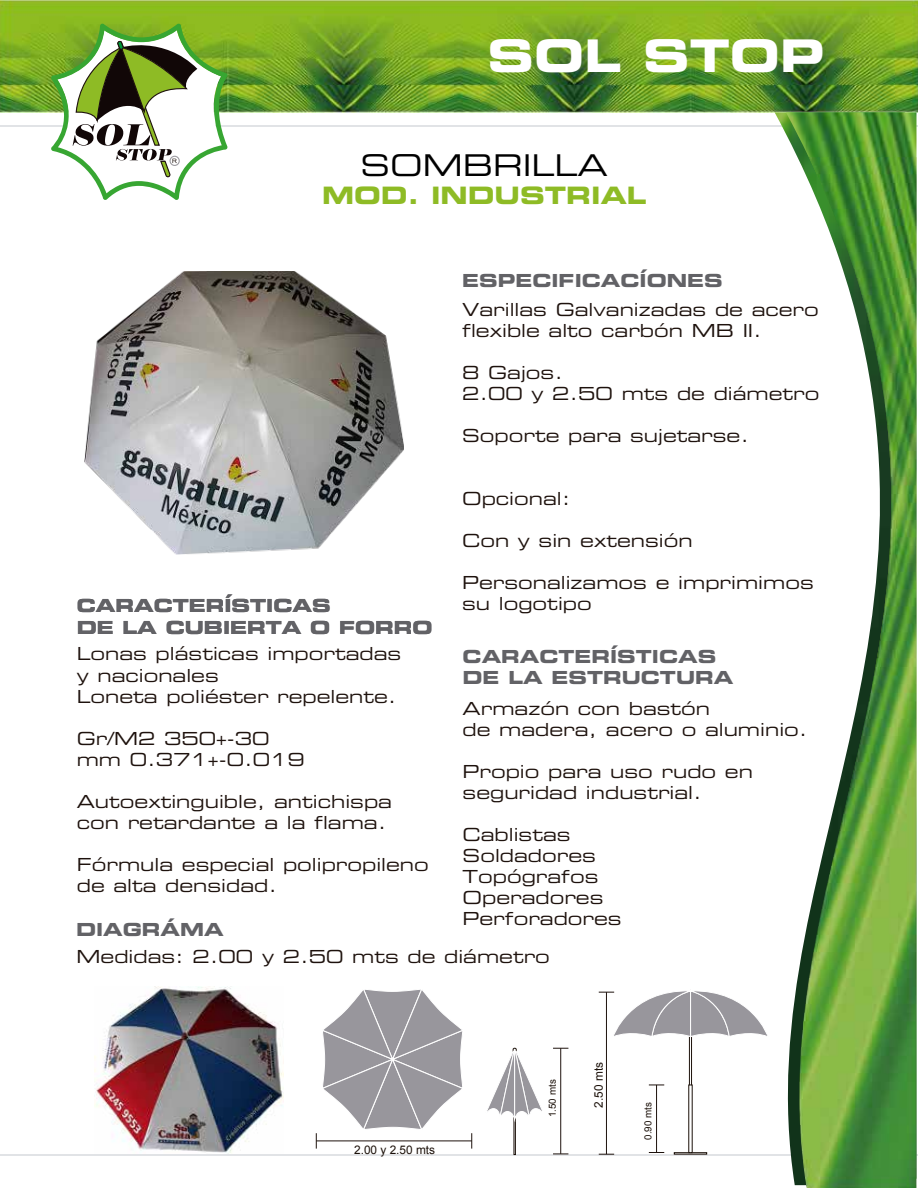
<style>
.page{position:relative;width:918px;height:1188px;background:#fff}
.page>*{position:absolute;margin:0;border:0;box-sizing:border-box;transform-origin:0 0}
.t1{font:45px "Eurostile Bold Extended Two";color:#fff}
.t2{font:30px "Eurostile Extended Two";color:#000}
.t3{font:24px "Eurostile Bold Extended Two";color:#8ebb25}
.t4{font:18px/21px "Eurostile Extended Two";color:#1e120d}
.t5{font:18px/21.6px "Eurostile Bold Extended Two";color:#626266}
.t6{font:11.85px "Arial";color:#1d120b}
.t7{font:9.75px "Arial";color:#1d120b}
</style>
<div class="page">
<img style="left:0;top:0;width:918px;height:112px">
<img style="left:85px;top:271px;width:318px;height:283px">
<hr style="left:0;top:125px;width:918px;height:2px;background:#d8dade">
<hr style="left:0;top:1154px;width:918px;height:2px;background:#d8dade">
<svg style="left:51px;top:23px;width:177px;height:177px"></svg>
<img style="left:756px;top:112px;width:162px;height:45px">
<img style="left:787px;top:157px;width:130px;height:1031px">
<hr style="left:606px;top:992px;width:1px;height:162px;background:#1e120d">
<svg style="left:599px;top:1154px;width:15px;height:1px"></svg>
<hr style="left:560px;top:1048px;width:1px;height:106px;background:#1e120d">
<svg style="left:553px;top:1048px;width:15px;height:1px"></svg>
<svg style="left:553px;top:1154px;width:15px;height:1px"></svg>
<hr style="left:316px;top:1141px;width:156px;height:1px;background:#1e120d">
<svg style="left:471px;top:1133px;width:1px;height:16px"></svg>
<svg style="left:316px;top:989px;width:148px;height:160px"></svg>
<div style="left:689px;top:1026px;width:3px;height:127px;background:#fff;border:1px solid #1d120b"></div>
<div style="left:514px;top:1066px;width:2px;height:89px;background:#fff;border:1px solid #1d120b"></div>
<div style="left:674px;top:1152px;width:33px;height:2px;background:#fff;border:1px solid #1d120b"></div>
<svg style="left:688px;top:1085px;width:5px;height:68px"></svg>
<svg style="left:599px;top:991px;width:169px;height:47px"></svg>
<svg style="left:487px;top:1048px;width:55px;height:76px"></svg>
<hr style="left:656px;top:1085px;width:1px;height:68px;background:#1e120d">
<svg style="left:649px;top:1152px;width:15px;height:1px"></svg>
<svg style="left:649px;top:1085px;width:15px;height:1px"></svg>
<img style="left:95px;top:987px;width:189px;height:166px">
<h1 class="t1" style="left:488px;top:24px;width:338px">SOL STOP</h1>
<h2 class="t2" style="left:361px;top:144px;width:249px">SOMBRILLA</h2>
<h3 class="t3" style="left:322px;top:179px;width:326px">MOD. INDUSTRIAL</h3>
<p class="t5" style="left:77px;top:594px;width:357px">CARACTERÍSTICAS<br>DE LA CUBIERTA O FORRO</p>
<p class="t5" style="left:462px;top:269px;width:262px">ESPECIFICACÍONES</p>
<p class="t4" style="left:462px;top:299px;width:358px">Varillas Galvanizadas de acero flexible alto carbón MB II.</p>
<p class="t4" style="left:462px;top:362px;width:359px">8 Gajos.<br>2.00 y 2.50 mts de diámetro</p>
<p class="t4" style="left:462px;top:425px;width:288px">Soporte para sujetarse.</p>
<p class="t4" style="left:462px;top:488px;width:110px">Opcional:</p>
<p class="t4" style="left:462px;top:530px;width:232px">Con y sin extensión</p>
<p class="t4" style="left:462px;top:572px;width:353px">Personalizamos e imprimimos su logotipo</p>
<p class="t5" style="left:463px;top:645px;width:272px">CARACTERÍSTICAS<br>DE LA ESTRUCTURA</p>
<p class="t4" style="left:77px;top:643px;width:326px">Lonas plásticas importadas y nacionales<br>Loneta poliéster repelente.</p>
<p class="t4" style="left:77px;top:727px;width:230px">Gr/M2 350+-30 mm 0.371+-0.019</p>
<p class="t4" style="left:77px;top:790px;width:317px">Autoextinguible, antichispa con retardante a la flama.</p>
<p class="t4" style="left:77px;top:853px;width:354px">Fórmula especial polipropileno de alta densidad.</p>
<p class="t4" style="left:463px;top:698px;width:347px">Armazón con bastón<br>de madera, acero o aluminio.</p>
<p class="t4" style="left:463px;top:761px;width:292px">Propio para uso rudo en seguridad industrial.</p>
<p class="t4" style="left:463px;top:824px;width:161px">Cablistas<br>Soldadores<br>Topógrafos<br>Operadores<br>Perforadores</p>
<p class="t5" style="left:76px;top:919px;width:149px">DIAGRÁMA</p>
<p class="t4" style="left:77px;top:945px;width:475px">Medidas: 2.00 y 2.50 mts de diámetro</p>
<p class="t6" style="left:354px;top:1142px;width:82px">2.00 y 2.50 mts</p>
<p class="t7" style="left:546px;top:1117px;width:39px;rotate:-90deg">1.50 mts</p>
<p class="t6" style="left:591px;top:1108px;width:47px;rotate:-90deg">2.50 mts</p>
<p class="t7" style="left:642px;top:1140px;width:39px;rotate:-90deg">0.90 mts</p>
</div>
